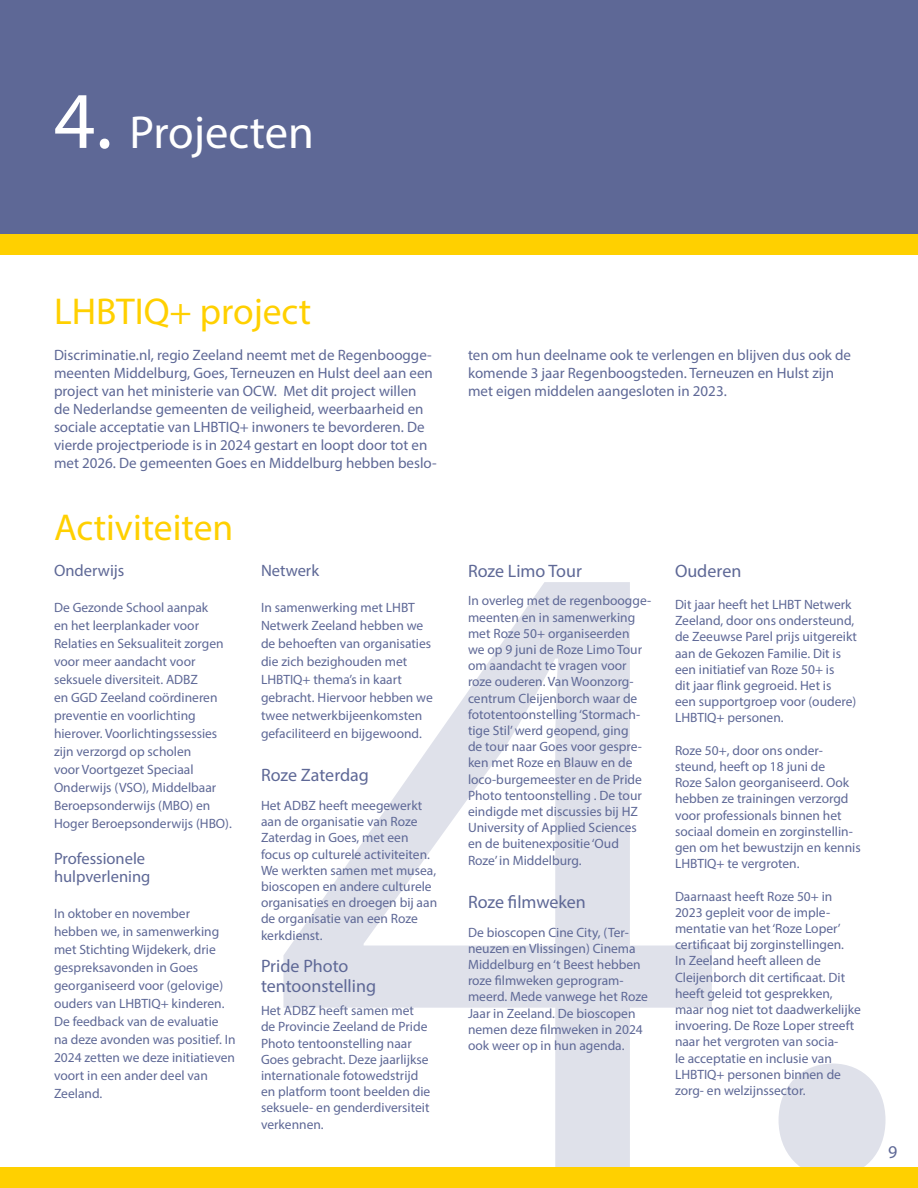
<style>
.page{position:relative;width:918px;height:1188px;background:#fff}
.page>*{position:absolute;margin:0;border:0;box-sizing:border-box;transform-origin:0 0}
.t1{font:900px "Myriad Pro";color:#5e6896}
.t2{font:46.5px "Myriad Pro";color:#fff}
.t3{font:37.5px "Myriad Pro";color:#ffd000}
.Alineastijl_3{font:18px "Myriad Pro";color:#5e6896}
.t4{font:16.5px/18px "Myriad Pro";color:#5e6896}
.t5{font:15px/18px "Myriad Pro";color:#5e6896}
.Alineastijl_3-2{font:13.5px/16.2px "Myriad Pro";color:#5e6896}
.s1{font-size:81px}
</style>
<div class="page">
<div style="left:0;top:0;width:918px;height:255px;background:#ffd000"></div>
<div style="left:0;top:0;width:918px;height:234px;background:#5e6896"></div>
<div style="left:0;top:1167px;width:918px;height:21px;background:#ffd000"></div>
<p class="t2" style="left:54px;top:104px;width:262px"><span class="s1">4.</span> Projecten</p>
<p class="t3" style="left:54px;top:288px;width:259px">LHBTIQ+ project</p>
<p class="t5" style="left:54px;top:346px;width:384px">Discriminatie.nl, regio Zeeland neemt met de Regenboogge&shy;meenten Middelburg, Goes, Terneuzen en Hulst deel aan een project van het ministerie van OCW. Met dit project willen<br>de Nederlandse gemeenten de veiligheid, weerbaarheid en sociale acceptatie van LHBTIQ+ inwoners te bevorderen. De vierde projectperiode is in 2024 gestart en loopt door tot en met 2026. De gemeenten Goes en Middelburg hebben beslo-</p>
<p class="t5" style="left:468px;top:346px;width:385px">ten om hun deelname ook te verlengen en blijven dus ook de komende 3 jaar Regenboogsteden. Terneuzen en Hulst zijn met eigen middelen aangesloten in 2023.</p>
<p class="t3" style="left:54px;top:504px;width:181px">Activiteiten</p>
<p class="t4" style="left:54px;top:561px;width:72px">Onderwijs</p>
<p class="Alineastijl_3-2" style="left:54px;top:598px;width:179px;line-height:18px">De Gezonde School aanpak<br>en het leerplankader voor<br>Relaties en Seksualiteit zorgen voor meer aandacht voor seksuele diversiteit. ADBZ<br>en GGD Zeeland coördineren preventie en voorlichting hierover. Voorlichtingssessies zijn verzorgd op scholen<br>voor Voortgezet Speciaal<br>Onderwijs (VSO), Middelbaar<br>Beroepsonderwijs (MBO) en<br>Hoger Beroepsonderwijs (HBO).</p>
<p class="t4" style="left:54px;top:849px;width:98px">Professionele hulpverlening</p>
<p class="Alineastijl_3-2" style="left:54px;top:904px;width:183px;line-height:18px">In oktober en november hebben we, in samenwerking met Stichting Wijdekerk, drie gespreksavonden in Goes georganiseerd voor (gelovige) ouders van LHBTIQ+ kinderen.<br>De feedback van de evaluatie na deze avonden was positief. In<br>2024 zetten we deze initiatieven voort in een ander deel van<br>Zeeland.</p>
<p class="Alineastijl_3" style="left:675px;top:559px;width:68px">Ouderen</p>
<p class="Alineastijl_3-2" style="left:675px;top:596px;width:183px">Dit jaar heeft het LHBT Netwerk<br>Zeeland, door ons ondersteund, de Zeeuwse Parel prijs uitgereikt aan de Gekozen Familie. Dit is een initiatief van Roze 50+ is<br>dit jaar flink gegroeid. Het is<br>een supportgroep voor (oudere)<br>LHBTIQ+ personen.</p>
<p class="Alineastijl_3-2" style="left:675px;top:742px;width:187px">Roze 50+, door ons onder&shy;steund, heeft op 18 juni de<br>Roze Salon georganiseerd. Ook hebben ze trainingen verzorgd voor professionals binnen het sociaal domein en zorginstellin&shy;gen om het bewustzijn en kennis<br>LHBTIQ+ te vergroten.</p>
<p class="Alineastijl_3-2" style="left:675px;top:888px;width:187px">Daarnaast heeft Roze 50+ in<br>2023 gepleit voor de imple&shy;mentatie van het ‘Roze Loper’ certificaat bij zorginstellingen.<br>In Zeeland heeft alleen de<br>Cleijenborch dit certificaat. Dit heeft geleid tot gesprekken, maar nog niet tot daadwerkelijke invoering. De Roze Loper streeft naar het vergroten van socia-<br>le acceptatie en inclusie van<br>LHBTIQ+ personen binnen de zorg- en welzijnssector.</p>
<p class="t4" style="left:261px;top:561px;width:60px">Netwerk</p>
<p class="Alineastijl_3-2" style="left:261px;top:598px;width:173px;line-height:18px">In samenwerking met LHBT<br>Netwerk Zeeland hebben we de behoeften van organisaties die zich bezighouden met<br>LHBTIQ+ thema’s in kaart gebracht. Hiervoor hebben we twee netwerkbijeenkomsten gefaciliteerd en bijgewoond.</p>
<p class="Alineastijl_3" style="left:261px;top:764px;width:109px">Roze Zaterdag</p>
<p class="Alineastijl_3-2" style="left:261px;top:797px;width:178px">Het ADBZ heeft meegewerkt aan de organisatie van Roze<br>Zaterdag in Goes, met een focus op culturele activiteiten.<br>We werkten samen met musea, bioscopen en andere culturele organisaties en droegen bij aan de organisatie van een Roze kerkdienst.</p>
<p class="Alineastijl_3" style="left:261px;top:955px;width:89px">Pride Photo</p>
<p class="Alineastijl_3" style="left:261px;top:975px;width:117px">tentoonstelling</p>
<p class="Alineastijl_3-2" style="left:261px;top:1002px;width:171px">Het ADBZ heeft samen met de Provincie Zeeland de Pride<br>Photo tentoonstelling naar<br>Goes gebracht. Deze jaarlijkse internationale fotowedstrijd en platform toont beelden die seksuele- en genderdiversiteit verkennen.</p>
<p class="Alineastijl_3" style="left:468px;top:559px;width:115px">Roze Limo Tour</p>
<p class="Alineastijl_3-2" style="left:468px;top:593px;width:185px">In overleg met de regenboogge&shy;meenten en in samenwerking met Roze 50+ organiseerden<br>we op 9 juni de Roze Limo Tour om aandacht te vragen voor roze ouderen. Van Woonzorg&shy;centrum Cleijenborch waar de fototentoonstelling ‘Stormach&shy;tige Stil’ werd geopend, ging<br>de tour naar Goes voor gespre&shy;ken met Roze en Blauw en de loco-burgemeester en de Pride<br>Photo tentoonstelling . De tour eindigde met discussies bij HZ<br>University of Applied Sciences en de buitenexpositie ‘Oud<br>Roze’ in Middelburg.</p>
<p class="Alineastijl_3" style="left:468px;top:891px;width:119px">Roze filmweken</p>
<p class="Alineastijl_3-2" style="left:468px;top:924px;width:181px">De bioscopen Cine City, (Ter&shy;neuzen en Vlissingen) Cinema<br>Middelburg en ‘t Beest hebben roze filmweken geprogram&shy;meerd. Mede vanwege het Roze<br>Jaar in Zeeland. De bioscopen nemen deze filmweken in 2024 ook weer op in hun agenda.</p>
<h1 class="t1" style="left:270px;top:310px;width:650px">4.</h1>
<p class="Alineastijl_3" style="left:888px;top:1141px;width:11px">9</p>
</div>
